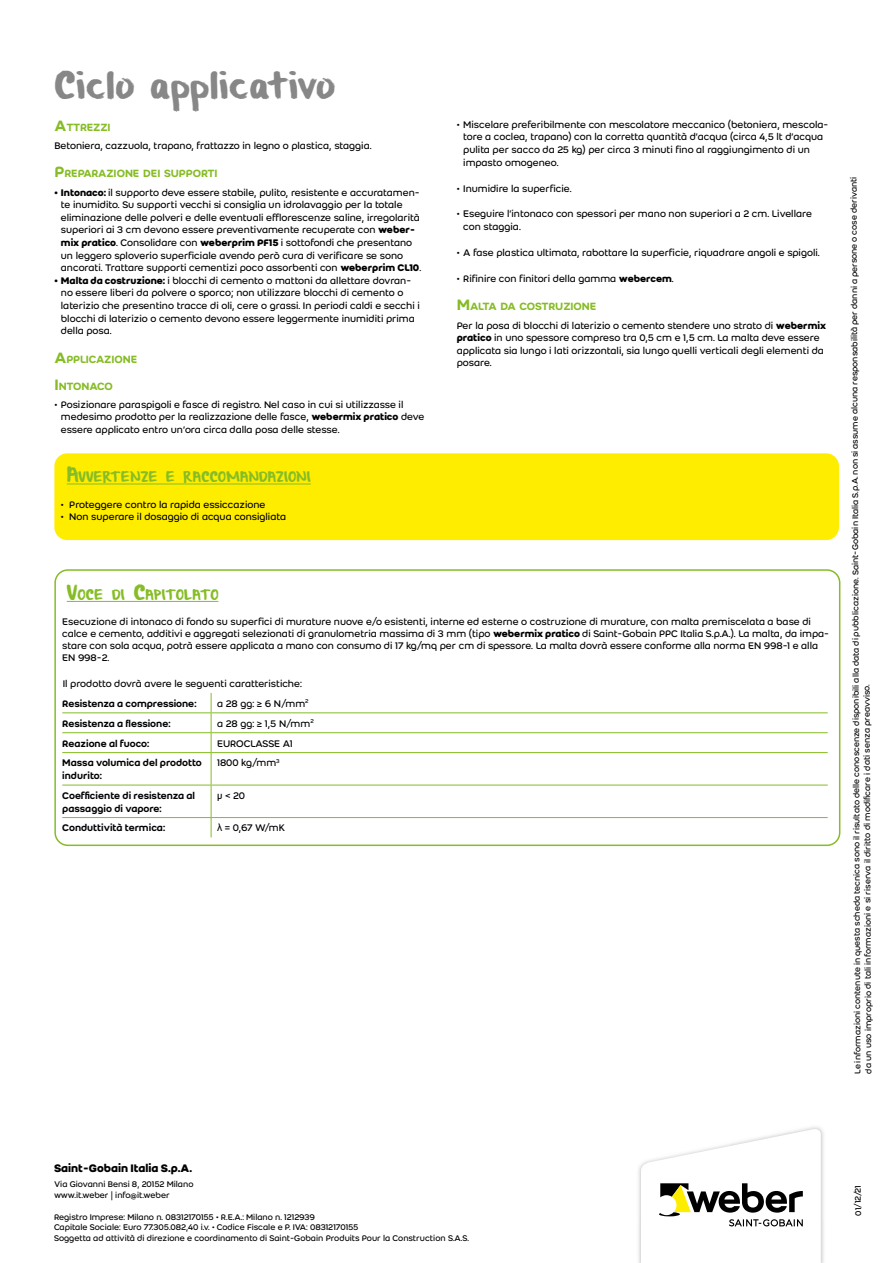
<style>
.page{position:relative;width:893px;height:1263px;background:#fff}
.page>*{position:absolute;margin:0;border:0;box-sizing:border-box;transform-origin:0 0}
.t1{font:30px "Weber Brush";letter-spacing:.015em;color:#878787}
.t2{font:700 12px "Weber";color:#000}
.t3{font:500 11.55px "Weber";letter-spacing:-.015em;color:#86bc25}
.t4{font:11.55px "Weber Brush";letter-spacing:.015em;color:#86bc25}
.t5{font:10.5px/12.6px "Weber";color:#000}
.t6{font:500 10.5px/12.6px "Weber";color:#000}
.t7{font:9px/10.8px "Weber";letter-spacing:-.005em;color:#000}
.s1{font-size:16.5px}
.s2{font-weight:700}
.s3{font-family:"Arial"}
</style>
<div class="page">
<img style="left:638px;top:1127px;width:186px;height:136px">
<svg style="left:641px;top:1128px;width:180px;height:135px"></svg>
<div style="left:54px;top:453px;width:785px;height:87px;background:#ffed00;border-radius:13px"></div>
<hr style="left:67px;top:484px;width:244px;height:1px;background:#86bc25">
<hr style="left:67px;top:601px;width:151px;height:1px;background:#86bc25">
<hr style="left:62px;top:712px;width:149px;height:1px;background:#86bc25">
<hr style="left:211px;top:712px;width:617px;height:1px;background:#86bc25">
<hr style="left:62px;top:732px;width:149px;height:1px;background:#86bc25">
<hr style="left:211px;top:732px;width:617px;height:1px;background:#86bc25">
<svg style="left:211px;top:693px;width:1px;height:59px"></svg>
<hr style="left:62px;top:752px;width:149px;height:1px;background:#86bc25">
<hr style="left:211px;top:752px;width:617px;height:1px;background:#86bc25">
<hr style="left:211px;top:753px;width:1px;height:32px;background:#86bc25">
<hr style="left:62px;top:785px;width:149px;height:1px;background:#86bc25">
<hr style="left:211px;top:785px;width:617px;height:1px;background:#86bc25">
<hr style="left:211px;top:785px;width:1px;height:32px;background:#86bc25">
<hr style="left:62px;top:817px;width:149px;height:1px;background:#86bc25">
<hr style="left:211px;top:817px;width:617px;height:1px;background:#86bc25">
<svg style="left:211px;top:818px;width:1px;height:19px"></svg>
<div style="left:54px;top:569px;width:786px;height:277px;border:2px solid #86bc25;border-radius:13px"></div>
<h1 class="t1" style="left:54px;top:71px;width:282px">Ciclo applicativo</h1>
<p class="t3" style="left:54px;top:118px;width:58px"><span class="s1">A</span>TTREZZI</p>
<p class="t5" style="left:54px;top:139px;width:319px">Betoniera, cazzuola, trapano, frattazzo in legno o plastica, staggia.</p>
<p class="t3" style="left:54px;top:165px;width:165px"><span class="s1">P</span>REPARAZIONE DEI SUPPORTI</p>
<p class="t5" style="left:61px;top:186px;width:362px;text-indent:-7px"><span class="s2">• Intonaco:</span> il supporto deve essere stabile, pulito, resistente e accuratamen&shy;te inumidito. Su supporti vecchi si consiglia un idrolavaggio per la totale eliminazione delle polveri e delle eventuali efflorescenze saline, irregolarità superiori ai 3 cm devono essere preventivamente recuperate con <span class="s2">weber&shy;mix pratico</span>. Consolidare con <span class="s2">weberprim PF15</span> i sottofondi che presentano un leggero sploverio superficiale avendo però cura di verificare se sono ancorati. Trattare supporti cementizi poco assorbenti con <span class="s2">weberprim CL10</span>.</p>
<p class="t5" style="left:61px;top:274px;width:360px;text-indent:-7px"><span class="s2">• Malta da costruzione:</span> i blocchi di cemento o mattoni da allettare dovran&shy;no essere liberi da polvere o sporco; non utilizzare blocchi di cemento o laterizio che presentino tracce di oli, cere o grassi. In periodi caldi e secchi i blocchi di laterizio o cemento devono essere leggermente inumiditi prima della posa.</p>
<p class="t3" style="left:54px;top:351px;width:84px"><span class="s1">A</span>PPLICAZIONE</p>
<p class="t3" style="left:54px;top:377px;width:60px"><span class="s1">I</span> NTONACO</p>
<p class="t5" style="left:61px;top:398px;width:365px;text-indent:-7px">• Posizionare paraspigoli e fasce di registro. Nel caso in cui si utilizzasse il medesimo prodotto per la realizzazione delle fasce, <span class="s2">webermix pratico</span> deve essere applicato entro un’ora circa dalla posa delle stesse.</p>
<p class="t4" style="left:67px;top:472px;width:246px"><span class="s1">A</span>VVERTENZE E RACCOMANDAZIONI</p>
<p class="t5" style="left:61px;top:498px;width:206px">• Proteggere contro la rapida essiccazione</p>
<p class="t5" style="left:61px;top:510px;width:227px">• Non superare il dosaggio di acqua consigliata</p>
<p class="t5" style="left:463px;top:118px;width:367px;text-indent:-7px">• Miscelare preferibilmente con mescolatore meccanico (betoniera, mescola&shy;tore a coclea, trapano) con la corretta quantità d’acqua (circa 4,5 lt d’acqua pulita per sacco da 25 kg) per circa 3 minuti fino al raggiungimento di un impasto omogeneo.</p>
<p class="t5" style="left:457px;top:182px;width:116px">• Inumidire la superficie.</p>
<p class="t5" style="left:463px;top:208px;width:350px;text-indent:-7px">• Eseguire l’intonaco con spessori per mano non superiori a 2 cm. Livellare con staggia.</p>
<p class="t5" style="left:457px;top:246px;width:364px">• A fase plastica ultimata, rabottare la superficie, riquadrare angoli e spigoli.</p>
<p class="t5" style="left:457px;top:272px;width:219px">• Rifinire con finitori della gamma <span class="s2">webercem</span>.</p>
<p class="t3" style="left:457px;top:298px;width:141px"><span class="s1">M</span> ALTA DA COSTRUZIONE</p>
<p class="t5" style="left:457px;top:319px;width:371px">Per la posa di blocchi di laterizio o cemento stendere uno strato di <span class="s2">webermix pratico</span> in uno spessore compreso tra 0,5 cm e 1,5 cm. La malta deve essere applicata sia lungo i lati orizzontali, sia lungo quelli verticali degli elementi da posare.</p>
<p class="t4" style="left:67px;top:589px;width:153px"><span class="s1">V</span>OCE DI <span class="s1">C</span>APITOLATO</p>
<p class="t5" style="left:62px;top:615px;width:768px;line-height:12px">Esecuzione di intonaco di fondo su superfici di murature nuove e/o esistenti, interne ed esterne o costruzione di murature, con malta premiscelata a base di calce e cemento, additivi e aggregati selezionati di granulometria massima di 3 mm (tipo <span class="s2">webermix pratico</span> di Saint-Gobain PPC Italia S.p.A.). La malta, da impa&shy;stare con sola acqua, potrà essere applicata a mano con consumo di 17 kg/mq per cm di spessore. La malta dovrà essere conforme alla norma EN 998-1 e alla EN 998-2.</p>
<p class="t5" style="left:63px;top:677px;width:241px">Il prodotto dovrà avere le seguenti caratteristiche:</p>
<p class="t6" style="left:62px;top:697px;width:136px">Resistenza a compressione:</p>
<p class="t5" style="left:217px;top:697px;width:93px">a 28 gg: ≥ 6 N/mm<sup>2</sup></p>
<p class="t6" style="left:62px;top:717px;width:110px">Resistenza a flessione:</p>
<p class="t5" style="left:217px;top:717px;width:98px">a 28 gg: ≥ 1,5 N/mm<sup>2</sup></p>
<p class="t6" style="left:62px;top:737px;width:89px">Reazione al fuoco:</p>
<p class="t5" style="left:217px;top:737px;width:77px">EUROCLASSE A1</p>
<p class="t6" style="left:62px;top:757px;width:141px">Massa volumica del prodotto indurito:</p>
<p class="t5" style="left:217px;top:757px;width:64px">1800 kg/mm<sup>3</sup></p>
<p class="t6" style="left:62px;top:789px;width:134px">Coefficiente di resistenza al passaggio di vapore:</p>
<p class="t5" style="left:217px;top:789px;width:29px">μ &lt; 20</p>
<p class="t6" style="left:62px;top:822px;width:104px">Conduttività termica:</p>
<p class="t5" style="left:217px;top:821px;width:69px"><span class="s3">λ</span> = 0,67 W/mK</p>
<p class="t7" style="left:850px;top:1074px;width:899px;line-height:11.9px;rotate:-90deg">Le informazioni contenute in questa scheda tecnica sono il risultato delle conoscenze disponibili alla data di pubblicazione. Saint-Gobain Italia S.p.A. non si assume alcuna responsabilità per danni a persone o cose derivanti da un uso improprio di tali informazioni e si riserva il diritto di modificare i dati senza preavviso.</p>
<p class="t2" style="left:54px;top:1159px;width:140px">Saint-Gobain Italia S.p.A.</p>
<p class="t7" style="left:54px;top:1179px;width:141px">Via Giovanni Bensi 8, 20152 Milano www.it.weber | info@it.weber</p>
<p class="t7" style="left:54px;top:1211px;width:417px">Registro Imprese: Milano n. 08312170155 • R.E.A.: Milano n. 1212939<br>Capitale Sociale: Euro 77.305.082,40 i.v. • Codice Fiscale e P. IVA: 08312170155<br>Soggetta ad attività di direzione e coordinamento di Saint-Gobain Produits Pour la Construction S.A.S.</p>
<p class="t7" style="left:852px;top:1215px;width:32px;rotate:-90deg">01/12/21</p>
</div>
